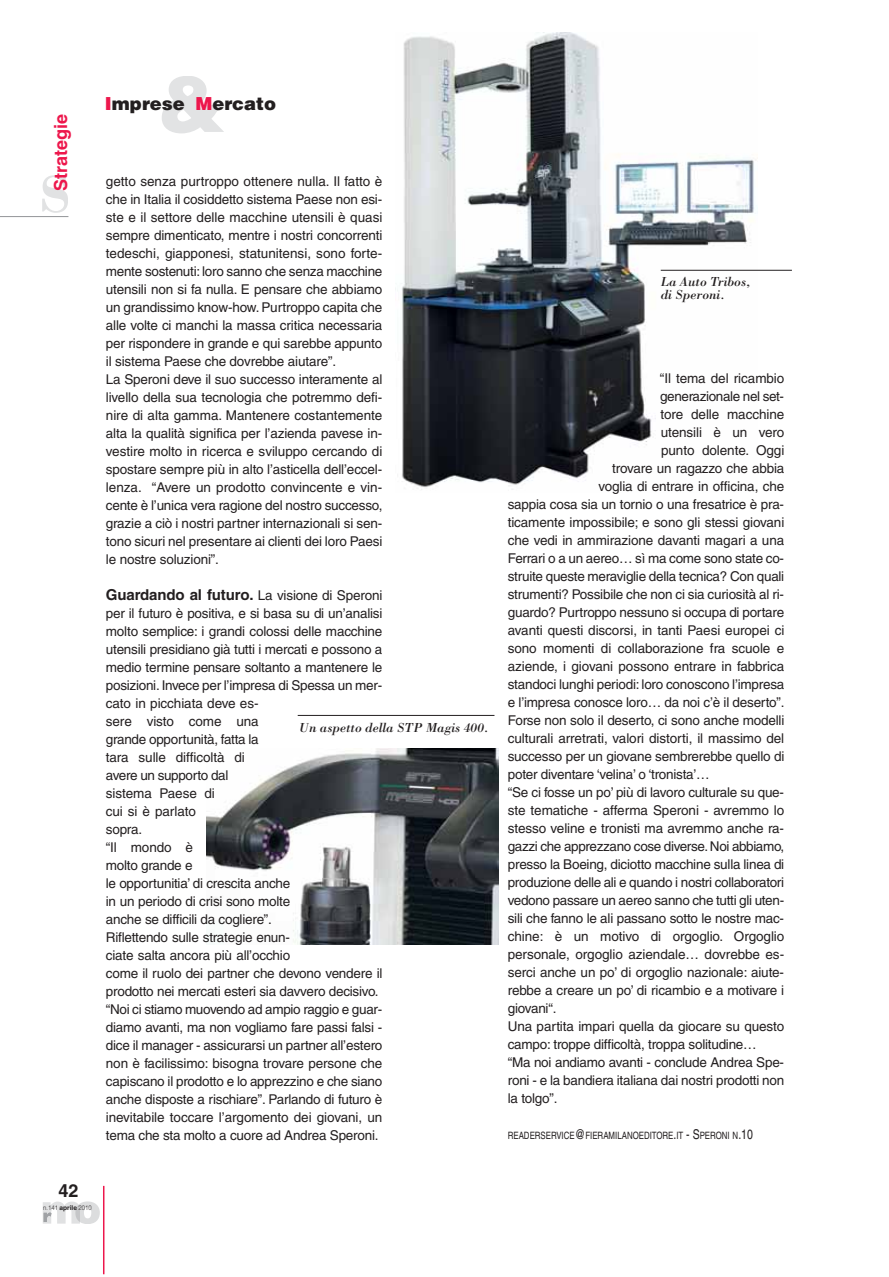
<style>
.page{position:relative;width:889px;height:1277px;background:#fff}
.page>*{position:absolute;margin:0;border:0;box-sizing:border-box;transform-origin:0 0}
.t1{font:900 18px "Helvetica LT";color:#231f20}
.t2{font:700 18px "Helvetica LT";color:#ed174c}
.t3{font:700 18px "Helvetica LT";color:#231f20}
.t4{font:700 15px "Helvetica LT";letter-spacing:-.01em;color:#231f20}
.t5{font:13.5px/18px "Helvetica LT";letter-spacing:-.015em;color:#231f20}
.t6{font:italic 13.5px/13.5px "Bodoni LT";color:#231f20}
.t7{font:condensed 10.2px "Helvetica LT";color:#231f20;scale:.95 1}
.t8{font:300 6.6px "Helvetica LT";color:#231f20;scale:.9 1}
.s1{color:#ed174c}
.s2{font-weight:400;font-size:13.5px}
.s3{font-weight:700}
.s4{font-size:13.5px}
</style>
<div class="page">
<hr style="left:0;top:216px;width:68px;height:1px;background:#939598">
<svg style="left:162px;top:76px;width:62px;height:57px"></svg>
<svg style="left:43px;top:1201px;width:57px;height:23px"></svg>
<hr style="left:103px;top:1186px;width:1px;height:88px;background:#ed174c">
<svg style="left:42px;top:175px;width:26px;height:38px"></svg>
<img style="left:401px;top:33px;width:356px;height:457px">
<img style="left:206px;top:748px;width:292px;height:196px">
<hr style="left:298px;top:715px;width:196px;height:1px;background:#231f20">
<hr style="left:660px;top:270px;width:131px;height:1px;background:#231f20">
<h1 class="t2" style="left:54px;top:191px;width:78px;rotate:-90deg">Strategie</h1>
<h1 class="t1" style="left:105px;top:93px;width:173px"><span class="s1">I</span>mprese <span class="s1">M</span>ercato</h1>
<p class="t5" style="left:106px;top:174px;width:278px">getto senza purtroppo ottenere nulla. Il fatto è che in Italia il cosiddetto sistema Paese non esi&shy;ste e il settore delle macchine utensili è quasi sempre dimenticato, mentre i nostri concorrenti tedeschi, giapponesi, statunitensi, sono forte&shy;mente sostenuti: loro sanno che senza macchine utensili non si fa nulla. E pensare che abbiamo un grandissimo know-how. Purtroppo capita che alle volte ci manchi la massa critica necessaria per rispondere in grande e qui sarebbe appunto il sistema Paese che dovrebbe aiutare”.<br>La Speroni deve il suo successo interamente al livello della sua tecnologia che potremmo defi&shy;nire di alta gamma. Mantenere costantemente alta la qualità significa per l’azienda pavese in&shy;vestire molto in ricerca e sviluppo cercando di spostare sempre più in alto l’asticella dell’eccel&shy;lenza. “Avere un prodotto convincente e vin&shy;cente è l’unica vera ragione del nostro successo, grazie a ciò i nostri partner internazionali si sen&shy;tono sicuri nel presentare ai clienti dei loro Paesi le nostre soluzioni”.</p>
<p class="t4" style="left:106px;top:589px;width:278px">Guardando al futuro. <span class="s2">La visione di Speroni</span></p>
<p class="t5" style="left:106px;top:606px;width:278px">per il futuro è positiva, e si basa su di un’analisi molto semplice: i grandi colossi delle macchine utensili presidiano già tutti i mercati e possono a medio termine pensare soltanto a mantenere le posizioni. Invece per l’impresa di Spessa un mer&shy;cato in picchiata deve es-<br>sere visto come una<br>grande opportunità, fatta la<br>tara sulle difficoltà di<br>avere un supporto dal<br>sistema Paese di<br>cui si è parlato<br>sopra.<br>“Il mondo è<br>molto grande e<br>le opportunitia’ di crescita anche<br>in un periodo di crisi sono molte<br>anche se difficili da cogliere”.<br>Riflettendo sulle strategie enun-<br>ciate salta ancora più all’occhio<br>come il ruolo dei partner che devono vendere il prodotto nei mercati esteri sia davvero decisivo. “Noi ci stiamo muovendo ad ampio raggio e guar&shy;diamo avanti, ma non vogliamo fare passi falsi - dice il manager - assicurarsi un partner all’estero non è facilissimo: bisogna trovare persone che capiscano il prodotto e lo apprezzino e che siano anche disposte a rischiare”. Parlando di futuro è inevitabile toccare l’argomento dei giovani, un tema che sta molto a cuore ad Andrea Speroni.</p>
<p class="t6" style="left:299px;top:722px;width:191px">Un aspetto della STP Magis 400.</p>
<h1 class="t3" style="left:58px;top:1184px;width:22px">42</h1>
<p class="t8" style="left:43px;top:1204px;width:55px">n.141 <span class="s3">aprile</span> 2010</p>
<p class="t6" style="left:660px;top:275px;width:91px">La Auto Tribos, di Speroni.</p>
<p class="t5" style="left:660px;top:371px;width:126px">“Il tema del ricambio</p>
<p class="t5" style="left:660px;top:389px;width:125px">generazionale nel set-</p>
<p class="t5" style="left:660px;top:407px;width:125px">tore delle macchine</p>
<p class="t5" style="left:660px;top:425px;width:125px">utensili è un vero</p>
<p class="t5" style="left:661px;top:443px;width:125px">punto dolente. Oggi</p>
<p class="t5" style="left:612px;top:461px;width:173px">trovare un ragazzo che abbia</p>
<p class="t5" style="left:598px;top:479px;width:187px">voglia di entrare in officina, che</p>
<p class="t5" style="left:507px;top:497px;width:278px">sappia cosa sia un tornio o una fresatrice è pra-</p>
<p class="t5" style="left:507px;top:515px;width:278px">ticamente impossibile; e sono gli stessi giovani</p>
<p class="t5" style="left:507px;top:533px;width:278px">che vedi in ammirazione davanti magari a una</p>
<p class="t5" style="left:507px;top:551px;width:278px">Ferrari o a un aereo… sì ma come sono state co-</p>
<p class="t5" style="left:507px;top:569px;width:278px">struite queste meraviglie della tecnica? Con quali</p>
<p class="t5" style="left:507px;top:587px;width:278px">strumenti? Possibile che non ci sia curiosità al ri-</p>
<p class="t5" style="left:507px;top:605px;width:278px">guardo? Purtroppo nessuno si occupa di portare</p>
<p class="t5" style="left:507px;top:623px;width:278px">avanti questi discorsi, in tanti Paesi europei ci</p>
<p class="t5" style="left:507px;top:641px;width:278px">sono momenti di collaborazione fra scuole e</p>
<p class="t5" style="left:507px;top:659px;width:278px">aziende, i giovani possono entrare in fabbrica</p>
<p class="t5" style="left:507px;top:677px;width:278px">standoci lunghi periodi: loro conoscono l’impresa</p>
<p class="t5" style="left:507px;top:695px;width:278px">e l’impresa conosce loro… da noi c’è il deserto”.</p>
<p class="t5" style="left:507px;top:713px;width:278px">Forse non solo il deserto, ci sono anche modelli</p>
<p class="t5" style="left:507px;top:731px;width:278px">culturali arretrati, valori distorti, il massimo del</p>
<p class="t5" style="left:507px;top:749px;width:278px">successo per un giovane sembrerebbe quello di</p>
<p class="t5" style="left:507px;top:767px;width:203px">poter diventare ‘velina’ o ‘tronista’…</p>
<p class="t5" style="left:507px;top:785px;width:278px">“Se ci fosse un po’ più di lavoro culturale su que-</p>
<p class="t5" style="left:507px;top:803px;width:278px">ste tematiche - afferma Speroni - avremmo lo</p>
<p class="t5" style="left:507px;top:821px;width:278px">stesso veline e tronisti ma avremmo anche ra-</p>
<p class="t5" style="left:507px;top:839px;width:278px">gazzi che apprezzano cose diverse. Noi abbiamo,</p>
<p class="t5" style="left:507px;top:857px;width:278px">presso la Boeing, diciotto macchine sulla linea di</p>
<p class="t5" style="left:507px;top:875px;width:278px">produzione delle ali e quando i nostri collaboratori</p>
<p class="t5" style="left:507px;top:893px;width:278px">vedono passare un aereo sanno che tutti gli uten-</p>
<p class="t5" style="left:507px;top:911px;width:278px">sili che fanno le ali passano sotto le nostre mac-</p>
<p class="t5" style="left:507px;top:929px;width:278px">chine: è un motivo di orgoglio. Orgoglio</p>
<p class="t5" style="left:507px;top:947px;width:278px">personale, orgoglio aziendale… dovrebbe es-</p>
<p class="t5" style="left:507px;top:965px;width:278px">serci anche un po’ di orgoglio nazionale: aiute-</p>
<p class="t5" style="left:507px;top:983px;width:278px">rebbe a creare un po’ di ricambio e a motivare i</p>
<p class="t5" style="left:507px;top:1001px;width:50px">giovani“.</p>
<p class="t5" style="left:507px;top:1019px;width:278px">Una partita impari quella da giocare su questo</p>
<p class="t5" style="left:507px;top:1037px;width:250px">campo: troppe difficoltà, troppa solitudine…</p>
<p class="t5" style="left:507px;top:1055px;width:278px">“Ma noi andiamo avanti - conclude Andrea Spe-</p>
<p class="t5" style="left:507px;top:1073px;width:278px">roni - e la bandiera italiana dai nostri prodotti non</p>
<p class="t5" style="left:507px;top:1091px;width:51px">la tolgo”.</p>
<p class="t7" style="left:507px;top:1132px;width:259px">READERSERVICE<span class="s4">@</span>FIERAMILANOEDITORE<span class="s4">.</span>IT <span class="s4">- S</span>PERONI N<span class="s4">.10</span></p>
</div>
